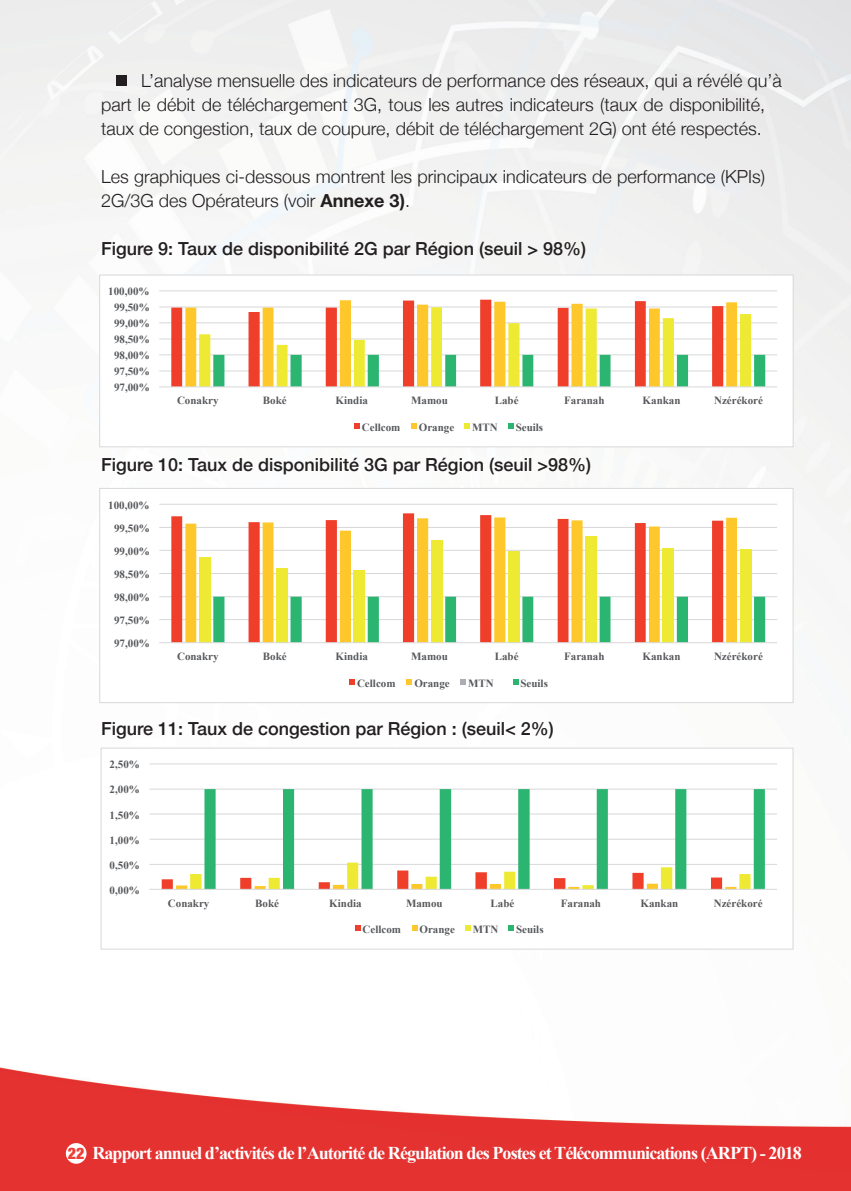
<style>
.page{position:relative;width:851px;height:1191px;background:#fff}
.page>*{position:absolute;margin:0;border:0;box-sizing:border-box;transform-origin:0 0}
.t1{font:300 18px/24px "Helvetica Neue";color:#231f20}
.t2{font:500 18px "Helvetica Neue";color:#231f20}
.t3{font:700 18px "Times New Roman";letter-spacing:-.05em;color:#fff}
.t4{font:700 11px "Times New Roman";color:#56585b}
.s1{font-weight:700}
.s2{font-family:"Helvetica Neue";font-weight:900;font-stretch:condensed;font-size:16px;color:#ee3e35}
</style>
<div class="page">
<img style="left:0;top:0;width:850px;height:1191px">
<div style="left:100px;top:275px;width:693px;height:172px;background:#fff"></div>
<hr style="left:159px;top:370px;width:618px;height:1px;background:#d7d8da">
<hr style="left:159px;top:354px;width:618px;height:1px;background:#d7d8da">
<hr style="left:159px;top:338px;width:618px;height:1px;background:#d7d8da">
<hr style="left:159px;top:322px;width:618px;height:1px;background:#d7d8da">
<hr style="left:159px;top:306px;width:618px;height:1px;background:#d7d8da">
<hr style="left:159px;top:290px;width:618px;height:1px;background:#d7d8da">
<svg style="left:171px;top:306px;width:14px;height:80px"></svg>
<svg style="left:185px;top:300px;width:552px;height:86px"></svg>
<svg style="left:199px;top:307px;width:552px;height:79px"></svg>
<svg style="left:213px;top:355px;width:552px;height:31px"></svg>
<hr style="left:159px;top:386px;width:618px;height:1px;background:#d7d8da">
<svg style="left:354px;top:423px;width:5px;height:6px"></svg>
<svg style="left:411px;top:423px;width:5px;height:6px"></svg>
<svg style="left:464px;top:423px;width:6px;height:6px"></svg>
<svg style="left:508px;top:423px;width:5px;height:6px"></svg>
<div style="left:99px;top:274px;width:694px;height:173px;border:1px solid #d7d8da"></div>
<div style="left:100px;top:488px;width:693px;height:214px;background:#fff"></div>
<hr style="left:159px;top:619px;width:618px;height:1px;background:#d7d8da">
<hr style="left:159px;top:596px;width:618px;height:1px;background:#d7d8da">
<hr style="left:159px;top:573px;width:618px;height:1px;background:#d7d8da">
<hr style="left:159px;top:550px;width:618px;height:1px;background:#d7d8da">
<hr style="left:159px;top:527px;width:618px;height:1px;background:#d7d8da">
<hr style="left:159px;top:504px;width:618px;height:1px;background:#d7d8da">
<svg style="left:171px;top:513px;width:321px;height:129px"></svg>
<svg style="left:185px;top:517px;width:552px;height:125px"></svg>
<div style="left:199px;top:557px;width:11px;height:85px;background:#eeea34"></div>
<div style="left:276px;top:568px;width:11px;height:74px;background:#eeea34"></div>
<div style="left:354px;top:570px;width:11px;height:72px;background:#eeea34"></div>
<div style="left:431px;top:540px;width:11px;height:102px;background:#eeea34"></div>
<div style="left:508px;top:551px;width:11px;height:91px;background:#eeea34"></div>
<div style="left:585px;top:536px;width:11px;height:106px;background:#eeea34"></div>
<div style="left:662px;top:548px;width:11px;height:94px;background:#eeea34"></div>
<div style="left:740px;top:549px;width:11px;height:93px;background:#eeea34"></div>
<svg style="left:213px;top:596px;width:552px;height:46px"></svg>
<hr style="left:159px;top:642px;width:618px;height:1px;background:#d7d8da">
<svg style="left:349px;top:679px;width:6px;height:5px"></svg>
<svg style="left:406px;top:679px;width:6px;height:5px"></svg>
<svg style="left:460px;top:679px;width:6px;height:5px"></svg>
<svg style="left:513px;top:679px;width:5px;height:5px"></svg>
<div style="left:99px;top:488px;width:694px;height:215px;border:1px solid #d7d8da"></div>
<div style="left:101px;top:748px;width:691px;height:201px;background:#fff"></div>
<hr style="left:149px;top:864px;width:628px;height:1px;background:#d7d8da">
<hr style="left:149px;top:838px;width:628px;height:1px;background:#d7d8da">
<hr style="left:149px;top:813px;width:628px;height:1px;background:#d7d8da">
<hr style="left:149px;top:788px;width:628px;height:1px;background:#d7d8da">
<hr style="left:149px;top:763px;width:628px;height:1px;background:#d7d8da">
<svg style="left:162px;top:874px;width:40px;height:15px"></svg>
<svg style="left:204px;top:789px;width:560px;height:100px"></svg>
<hr style="left:149px;top:889px;width:628px;height:1px;background:#d7d8da">
<svg style="left:355px;top:925px;width:5px;height:6px"></svg>
<svg style="left:412px;top:925px;width:5px;height:6px"></svg>
<svg style="left:465px;top:925px;width:5px;height:6px"></svg>
<svg style="left:508px;top:925px;width:6px;height:6px"></svg>
<div style="left:101px;top:747px;width:692px;height:202px;border:1px solid #d7d8da"></div>
<div style="left:66px;top:1143px;width:20px;height:20px;background:#fff;border-radius:50%"></div>
<div style="left:116px;top:76px;width:11px;height:10px;background:#231f20"></div>
<p class="t1" style="left:101px;top:67px;width:682px;text-indent:40px">L’analyse mensuelle des indicateurs de performance des réseaux, qui a révélé qu’à part le débit de téléchargement 3G, tous les autres indicateurs (taux de disponibilité, taux de congestion, taux de coupure, débit de téléchargement 2G) ont été respectés.</p>
<h1 class="t1" style="left:101px;top:163px;width:665px">Les graphiques ci-dessous montrent les principaux indicateurs de performance (KPIs)<br>2G/3G des Opérateurs (voir <span class="s1">Annexe 3)</span>.</h1>
<h1 class="t2" style="left:101px;top:234px;width:486px">Figure 9: Taux de disponibilité 2G par Région (seuil &gt; 98%)</h1>
<p class="t4" style="left:108px;top:284px;width:43px">100,00%</p>
<p class="t4" style="left:114px;top:300px;width:37px">99,50%</p>
<p class="t4" style="left:114px;top:316px;width:37px">99,00%</p>
<p class="t4" style="left:114px;top:332px;width:37px">98,50%</p>
<p class="t4" style="left:114px;top:348px;width:37px">98,00%</p>
<p class="t4" style="left:114px;top:364px;width:37px">97,50%</p>
<p class="t4" style="left:114px;top:380px;width:37px">97,00%</p>
<p class="t4" style="left:177px;top:393px;width:43px">Conakry</p>
<p class="t4" style="left:263px;top:393px;width:25px">Boké</p>
<p class="t4" style="left:335px;top:393px;width:34px">Kindia</p>
<p class="t4" style="left:411px;top:393px;width:38px">Mamou</p>
<p class="t4" style="left:494px;top:393px;width:25px">Labé</p>
<p class="t4" style="left:564px;top:393px;width:42px">Faranah</p>
<p class="t4" style="left:642px;top:393px;width:39px">Kankan</p>
<p class="t4" style="left:714px;top:393px;width:50px">Nzérékoré</p>
<p class="t4" style="left:362px;top:420px;width:40px">Cellcom</p>
<p class="t4" style="left:419px;top:420px;width:37px">Orange</p>
<p class="t4" style="left:472px;top:420px;width:27px">MTN</p>
<p class="t4" style="left:515px;top:420px;width:29px">Seuils</p>
<h1 class="t2" style="left:101px;top:450px;width:491px">Figure 10: Taux de disponibilité 3G par Région (seuil &gt;98%)</h1>
<p class="t4" style="left:108px;top:497px;width:43px">100,00%</p>
<p class="t4" style="left:114px;top:520px;width:37px">99,50%</p>
<p class="t4" style="left:114px;top:543px;width:37px">99,00%</p>
<p class="t4" style="left:114px;top:566px;width:37px">98,50%</p>
<p class="t4" style="left:114px;top:589px;width:37px">98,00%</p>
<p class="t4" style="left:114px;top:613px;width:37px">97,50%</p>
<p class="t4" style="left:114px;top:636px;width:37px">97,00%</p>
<p class="t4" style="left:177px;top:649px;width:43px">Conakry</p>
<p class="t4" style="left:263px;top:649px;width:25px">Boké</p>
<p class="t4" style="left:335px;top:649px;width:34px">Kindia</p>
<p class="t4" style="left:411px;top:649px;width:38px">Mamou</p>
<p class="t4" style="left:494px;top:649px;width:25px">Labé</p>
<p class="t4" style="left:564px;top:649px;width:42px">Faranah</p>
<p class="t4" style="left:642px;top:649px;width:39px">Kankan</p>
<p class="t4" style="left:714px;top:649px;width:50px">Nzérékoré</p>
<p class="t4" style="left:357px;top:675px;width:40px">Cellcom</p>
<p class="t4" style="left:414px;top:675px;width:37px">Orange</p>
<p class="t4" style="left:468px;top:675px;width:27px">MTN</p>
<p class="t4" style="left:520px;top:675px;width:29px">Seuils</p>
<h1 class="t2" style="left:101px;top:714px;width:454px">Figure 11: Taux de congestion par Région : (seuil&lt; 2%)</h1>
<p class="t4" style="left:110px;top:757px;width:32px">2,50%</p>
<p class="t4" style="left:110px;top:782px;width:32px">2,00%</p>
<p class="t4" style="left:110px;top:807px;width:32px">1,50%</p>
<p class="t4" style="left:110px;top:832px;width:32px">1,00%</p>
<p class="t4" style="left:110px;top:857px;width:32px">0,50%</p>
<p class="t4" style="left:110px;top:882px;width:32px">0,00%</p>
<p class="t4" style="left:168px;top:895px;width:43px">Conakry</p>
<p class="t4" style="left:255px;top:895px;width:25px">Boké</p>
<p class="t4" style="left:329px;top:895px;width:34px">Kindia</p>
<p class="t4" style="left:406px;top:895px;width:38px">Mamou</p>
<p class="t4" style="left:490px;top:895px;width:25px">Labé</p>
<p class="t4" style="left:560px;top:895px;width:42px">Faranah</p>
<p class="t4" style="left:640px;top:895px;width:39px">Kankan</p>
<p class="t4" style="left:713px;top:895px;width:50px">Nzérékoré</p>
<p class="t4" style="left:362px;top:922px;width:40px">Cellcom</p>
<p class="t4" style="left:419px;top:922px;width:37px">Orange</p>
<p class="t4" style="left:472px;top:922px;width:27px">MTN</p>
<p class="t4" style="left:516px;top:922px;width:29px">Seuils</p>
<h1 class="t3" style="left:68px;top:1141px;width:735px"><span class="s2">22</span> Rapport annuel d’activités de l’Autorité de Régulation des Postes et Télécommunications (ARPT) - 2018</h1>
</div>
